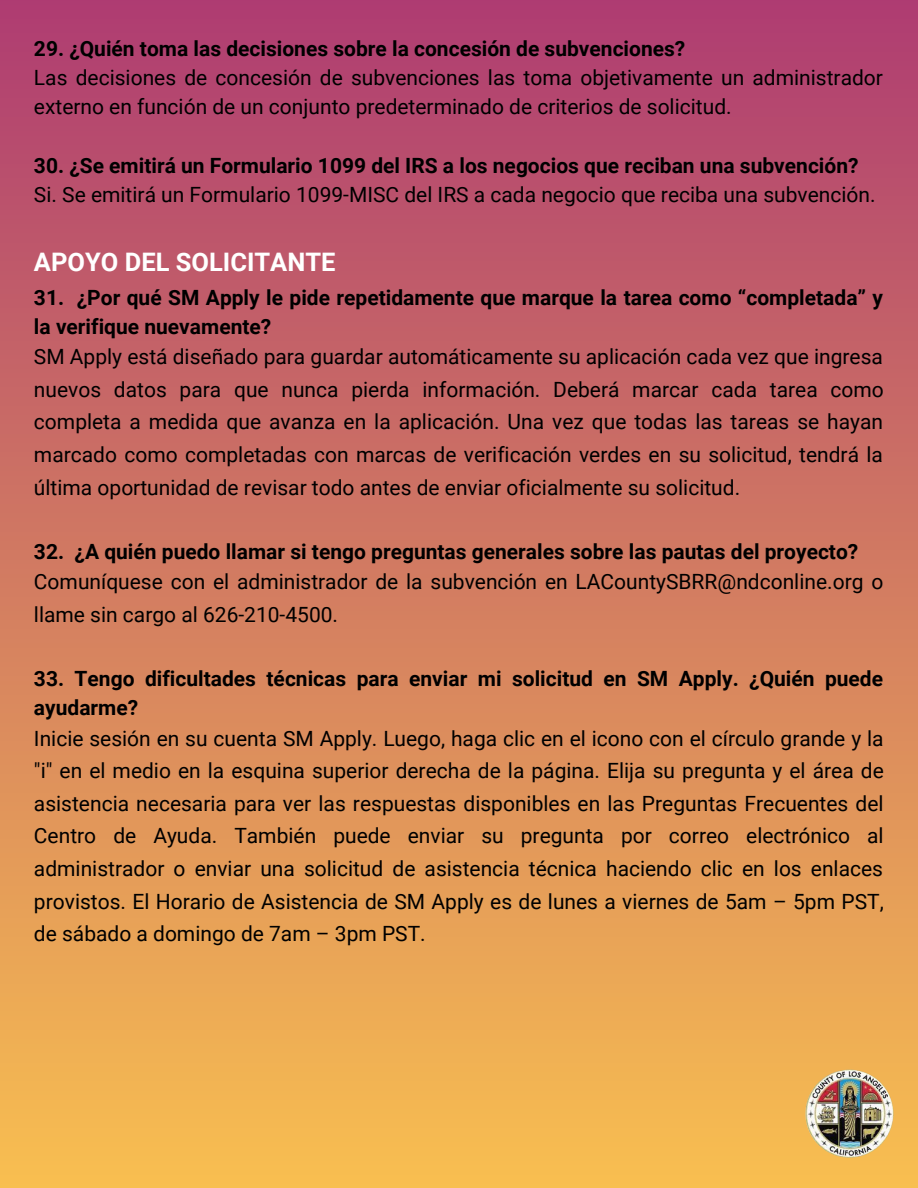
<style>
.page{position:relative;width:918px;height:1188px;background:#fff}
.page>*{position:absolute;margin:0;border:0;box-sizing:border-box;transform-origin:0 0}
.t1{font:700 25.5px "Roboto";color:#fff}
.t2{font:21px/32.7px "Roboto";color:#000}
.t3{font:700 21px/29.2px "Roboto";color:#000}
</style>
<div class="page">
<div style="left:0;top:0;width:918px;height:1188px;background:linear-gradient(to bottom,#ae3c72,#f8bf50)"></div>
<img style="left:805px;top:1070px;width:89px;height:88px;border-radius:50%">
<p class="t3" style="left:34px;top:34px;width:653px">29. ¿Quién toma las decisiones sobre la concesión de subvenciones?</p>
<p class="t2" style="left:34px;top:63px;width:851px;line-height:29.2px">Las decisiones de concesión de subvenciones las toma objetivamente un administrador externo en función de un conjunto predeterminado de criterios de solicitud.</p>
<p class="t3" style="left:34px;top:151px;width:826px">30. ¿Se emitirá un Formulario 1099 del IRS a los negocios que reciban una subvención?</p>
<p class="t2" style="left:34px;top:179px;width:843px">Si. Se emitirá un Formulario 1099-MISC del IRS a cada negocio que reciba una subvención.</p>
<p class="t1" style="left:34px;top:247px;width:303px">APOYO DEL SOLICITANTE</p>
<p class="t3" style="left:34px;top:283px;width:851px">31. ¿Por qué SM Apply le pide repetidamente que marque la tarea como “completada” y la verifique nuevamente?</p>
<p class="t2" style="left:34px;top:341px;width:851px;text-align:justify">SM Apply está diseñado para guardar automáticamente su aplicación cada vez que ingresa nuevos datos para que nunca pierda información. Deberá marcar cada tarea como completa a medida que avanza en la aplicación. Una vez que todas las tareas se hayan marcado como completadas con marcas de verificación verdes en su solicitud, tendrá la última oportunidad de revisar todo antes de enviar oficialmente su solicitud.</p>
<p class="t3" style="left:34px;top:537px;width:826px">32. ¿A quién puedo llamar si tengo preguntas generales sobre las pautas del proyecto?</p>
<p class="t2" style="left:34px;top:566px;width:851px">Comuníquese con el administrador de la subvención en LACountySBRR@ndconline.org o llame sin cargo al 626-210-4500.</p>
<p class="t3" style="left:34px;top:664px;width:851px">33. Tengo dificultades técnicas para enviar mi solicitud en SM Apply. ¿Quién puede ayudarme?</p>
<p class="t2" style="left:34px;top:722px;width:851px;text-align:justify">Inicie sesión en su cuenta SM Apply. Luego, haga clic en el icono con el círculo grande y la "i" en el medio en la esquina superior derecha de la página. Elija su pregunta y el área de asistencia necesaria para ver las respuestas disponibles en las Preguntas Frecuentes del Centro de Ayuda. También puede enviar su pregunta por correo electrónico al administrador o enviar una solicitud de asistencia técnica haciendo clic en los enlaces provistos. El Horario de Asistencia de SM Apply es de lunes a viernes de 5am – 5pm PST, de sábado a domingo de 7am – 3pm PST.</p>
</div>
